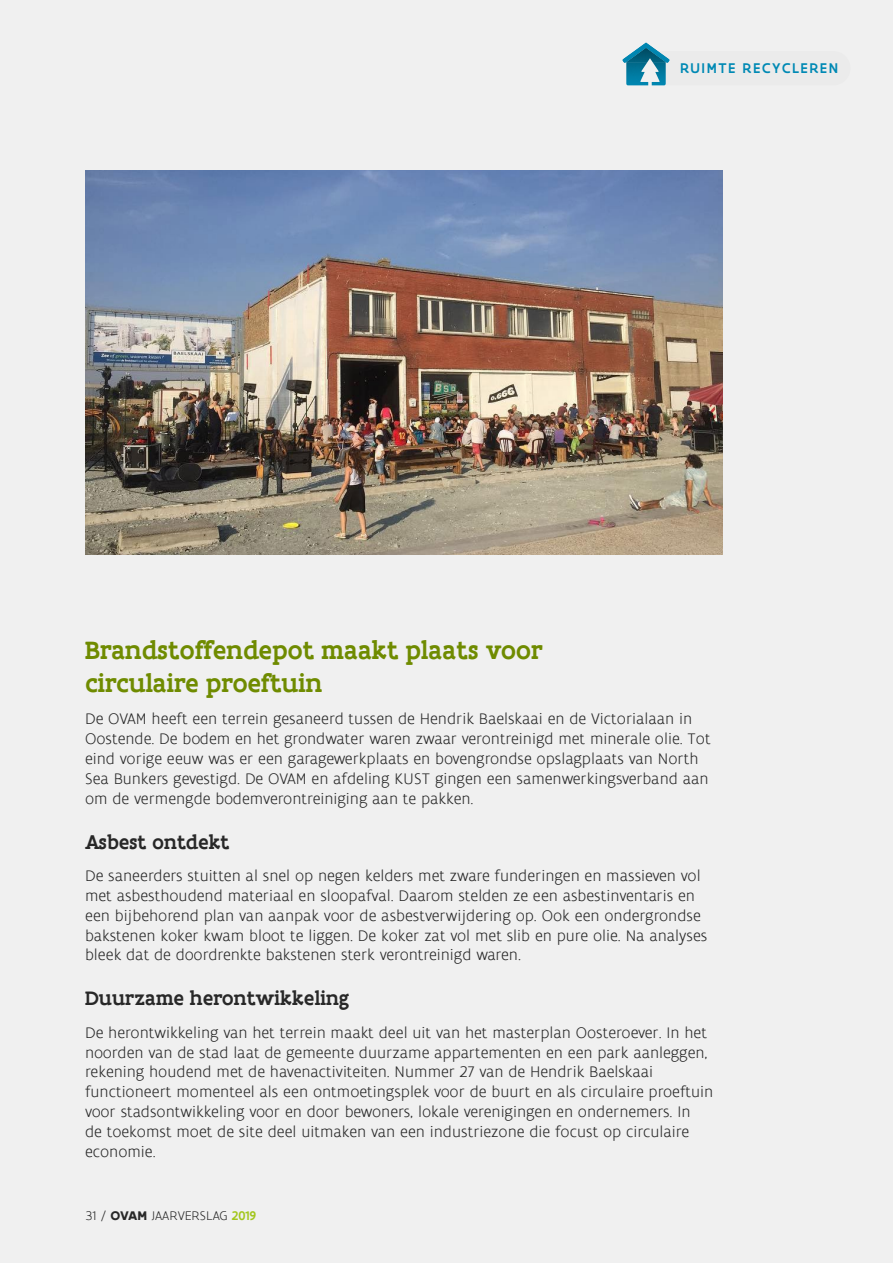
<style>
.page{position:relative;width:893px;height:1263px;background:#f0f0f0}
.page>*{position:absolute;margin:0;border:0;box-sizing:border-box;transform-origin:0 0}
.t1{font:500 27px/32.4px "Flanders Art Serif";color:#6f8b00}
.t2{font:500 21px "Flanders Art Serif";color:#282828}
.t3{font:300 16.5px/19.8px "Flanders Art Sans";color:#282828}
.t4{font:500 15.15px "Flanders Art Sans";letter-spacing:.1em;color:#0089b4}
.t5{font:300 13.5px "Flanders Art Sans";color:#282828}
.s1{font-weight:700}
.s2{font-weight:500;color:#a2c61c}
</style>
<div class="page">
<img style="left:85px;top:170px;width:638px;height:384px">
<svg style="left:622px;top:43px;width:48px;height:42px"></svg>
<p class="t4" style="left:680px;top:58px;width:160px">RUIMTE RECYCLEREN</p>
<h1 class="t1" style="left:85px;top:634px;width:459px">Brandstoffendepot maakt plaats voor circulaire proeftuin</h1>
<p class="t3" style="left:85px;top:709px;width:627px">De OVAM heeft een terrein gesaneerd tussen de Hendrik Baelskaai en de Victorialaan in Oostende. De bodem en het grondwater waren zwaar verontreinigd met minerale olie. Tot eind vorige eeuw was er een garagewerkplaats en bovengrondse opslagplaats van North Sea Bunkers gevestigd. De OVAM en afdeling KUST gingen een samenwerkingsverband aan om de vermengde bodemverontreiniging aan te pakken.</p>
<p class="t2" style="left:85px;top:828px;width:146px">Asbest ontdekt</p>
<p class="t3" style="left:85px;top:866px;width:624px">De saneerders stuitten al snel op negen kelders met zware funderingen en massieven vol met asbesthoudend materiaal en sloopafval. Daarom stelden ze een asbestinventaris en een bijbehorend plan van aanpak voor de asbestverwijdering op. Ook een ondergrondse bakstenen koker kwam bloot te liggen. De koker zat vol met slib en pure olie. Na analyses bleek dat de doordrenkte bakstenen sterk verontreinigd waren.</p>
<p class="t2" style="left:85px;top:985px;width:266px">Duurzame herontwikkeling</p>
<p class="t3" style="left:85px;top:1023px;width:630px">De herontwikkeling van het terrein maakt deel uit van het masterplan Oosteroever. In het noorden van de stad laat de gemeente duurzame appartementen en een park aanleggen, rekening houdend met de havenactiviteiten. Nummer 27 van de Hendrik Baelskaai functioneert momenteel als een ontmoetingsplek voor de buurt en als circulaire proeftuin voor stadsontwikkeling voor en door bewoners, lokale verenigingen en ondernemers. In<br>de toekomst moet de site deel uitmaken van een industriezone die focust op circulaire economie.</p>
<p class="t5" style="left:86px;top:1208px;width:172px">31 / <span class="s1">OVAM</span> JAARVERSLAG <span class="s2">2019</span></p>
</div>
